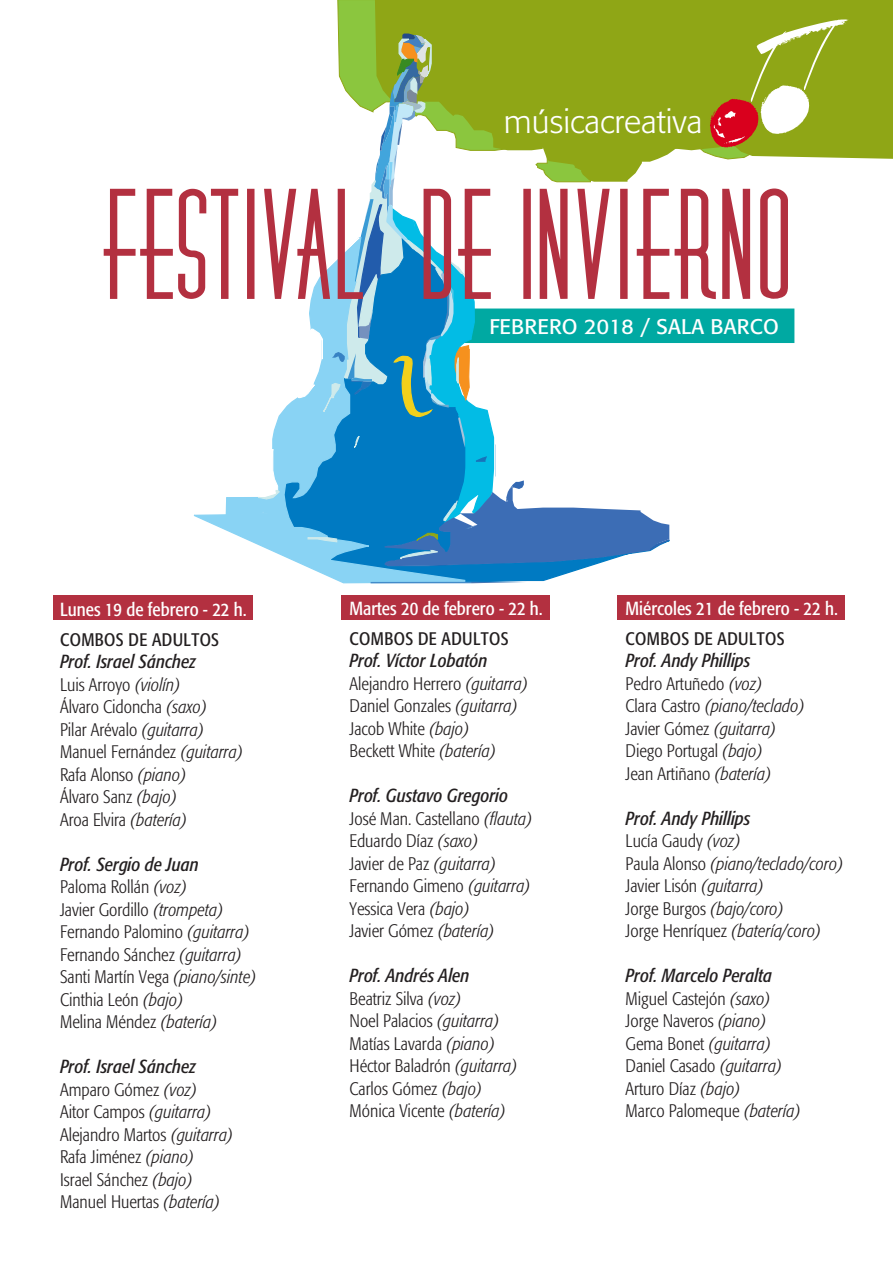
<style>
.page{position:relative;width:893px;height:1263px;background:#fff}
.page>*{position:absolute;margin:0;border:0;box-sizing:border-box;transform-origin:0 0}
.t1{font:137.4px "Diner Fatt";letter-spacing:.035em;color:#b33040}
.t2{font:300 32.7px "Formata";color:#fff}
.t3{font:21px "Formata";letter-spacing:.01em;color:#fff}
.t4{font:italic condensed 18.75px "Formata";color:#231f20}
.t5{font:condensed 18.75px "Formata";color:#fff}
.t6{font:300 condensed 18px/22.5px "Formata";color:#231f20}
.t7{font:italic 300 condensed 18px/22.5px "Formata";color:#231f20}
.t8{font:condensed 18px "Formata";letter-spacing:.02em;color:#231f20}
.s1{font-style:italic}
.s2{font-style:normal}
</style>
<div class="page">
<div style="left:446px;top:308px;width:348px;height:35px;background:#00a9a2;border:2px solid #00a9a2"></div>
<div style="left:375px;top:0;width:518px;height:160px;background:#8fa616"></div>
<svg style="left:466px;top:524px;width:204px;height:58px"></svg>
<svg style="left:193px;top:397px;width:273px;height:187px"></svg>
<svg style="left:258px;top:449px;width:22px;height:50px"></svg>
<svg style="left:371px;top:582px;width:153px;height:1px"></svg>
<svg style="left:298px;top:34px;width:371px;height:532px"></svg>
<div style="left:54px;top:596px;width:199px;height:24px;background:#b33040"></div>
<div style="left:342px;top:596px;width:208px;height:24px;background:#b33040"></div>
<div style="left:618px;top:596px;width:227px;height:24px;background:#b33040"></div>
<svg style="left:710px;top:19px;width:139px;height:129px"></svg>
<h2 class="t2" style="left:504px;top:102px;width:200px">músicacreativa</h2>
<h1 class="t1" style="left:102px;top:171px;width:689px">FESTIVAL DE INVIERNO</h1>
<p class="t3" style="left:489px;top:314px;width:291px">FEBRERO 2018 / SALA BARCO</p>
<p class="t5" style="left:60px;top:598px;width:188px">Lunes 19 de febrero - 22 h.</p>
<p class="t8" style="left:60px;top:629px;width:161px">COMBOS DE ADULTOS</p>
<p class="t4" style="left:60px;top:650px;width:138px">Prof. Israel Sánchez</p>
<p class="t6" style="left:60px;top:673px;width:185px">Luis Arroyo <span class="s1">(violín)<br></span>Álvaro Cidoncha <span class="s1">(saxo)<br></span>Pilar Arévalo <span class="s1">(guitarra)<br></span>Manuel Fernández <span class="s1">(guitarra)<br></span>Rafa Alonso <span class="s1">(piano)<br></span>Álvaro Sanz <span class="s1">(bajo)<br></span>Aroa Elvira <span class="s1">(batería)</span></p>
<p class="t4" style="left:60px;top:853px;width:140px">Prof. Sergio de Juan</p>
<p class="t6" style="left:60px;top:876px;width:198px">Paloma Rollán <span class="s1">(voz)<br></span>Javier Gordillo <span class="s1">(trompeta)<br></span>Fernando Palomino <span class="s1">(guitarra)<br></span>Fernando Sánchez <span class="s1">(guitarra)<br></span>Santi Martín Vega <span class="s1">(piano/sinte)<br></span>Cinthia León <span class="s1">(bajo)<br></span>Melina Méndez <span class="s1">(batería)</span></p>
<p class="t4" style="left:60px;top:1055px;width:138px">Prof. Israel Sánchez</p>
<p class="t6" style="left:60px;top:1078px;width:175px">Amparo Gómez <span class="s1">(voz)<br></span>Aitor Campos <span class="s1">(guitarra)<br></span>Alejandro Martos <span class="s1">(guitarra)<br></span>Rafa Jiménez <span class="s1">(piano)<br></span>Israel Sánchez <span class="s1">(bajo)<br></span>Manuel Huertas <span class="s1">(batería)</span></p>
<p class="t5" style="left:350px;top:597px;width:195px">Martes 20 de febrero - 22 h.</p>
<p class="t8" style="left:350px;top:628px;width:161px">COMBOS DE ADULTOS</p>
<p class="t4" style="left:350px;top:649px;width:139px">Prof. Víctor Lobatón</p>
<p class="t6" style="left:350px;top:672px;width:180px">Alejandro Herrero <span class="s1">(guitarra)<br></span>Daniel Gonzales <span class="s1">(guitarra)<br></span>Jacob White <span class="s1">(bajo)<br></span>Beckett White <span class="s1">(batería)</span></p>
<p class="t4" style="left:350px;top:784px;width:160px">Prof. Gustavo Gregorio</p>
<p class="t6" style="left:350px;top:807px;width:185px">José Man. Castellano <span class="s1">(flauta)<br></span>Eduardo Díaz <span class="s1">(saxo)<br></span>Javier de Paz <span class="s1">(guitarra)<br></span>Fernando Gimeno <span class="s1">(guitarra)<br></span>Yessica Vera <span class="s1">(bajo)<br></span>Javier Gómez <span class="s1">(batería)</span></p>
<p class="t4" style="left:350px;top:964px;width:121px">Prof. Andrés Alen</p>
<p class="t6" style="left:350px;top:987px;width:170px">Beatriz Silva <span class="s1">(voz)<br></span>Noel Palacios <span class="s1">(guitarra)<br></span>Matías Lavarda <span class="s1">(piano)<br></span>Héctor Baladrón <span class="s1">(guitarra)<br></span>Carlos Gómez <span class="s1">(bajo)<br></span>Mónica Vicente <span class="s1">(batería)</span></p>
<p class="t5" style="left:626px;top:597px;width:214px">Miércoles 21 de febrero - 22 h.</p>
<p class="t8" style="left:626px;top:628px;width:161px">COMBOS DE ADULTOS</p>
<p class="t4" style="left:626px;top:649px;width:126px">Prof. Andy Phillips</p>
<p class="t6" style="left:626px;top:672px;width:181px">Pedro Artuñedo <span class="s1">(voz)<br></span>Clara Castro <span class="s1">(piano/teclado)<br></span>Javier Gómez <span class="s1">(guitarra)<br></span>Diego Portugal <span class="s1">(bajo)<br></span>Jean Artiñano <span class="s1">(batería)</span></p>
<p class="t4" style="left:626px;top:807px;width:126px">Prof. Andy Phillips</p>
<p class="t7" style="left:626px;top:830px;width:220px"><span class="s2">Lucía Gaudy</span> (voz)<br><span class="s2">Paula Alonso</span> (piano/teclado/coro)<br><span class="s2">Javier Lisón</span> (guitarra)<br><span class="s2">Jorge Burgos</span> (bajo/coro)<br><span class="s2">Jorge Henríquez</span> (batería/coro)</p>
<p class="t4" style="left:626px;top:964px;width:148px">Prof. Marcelo Peralta</p>
<p class="t6" style="left:626px;top:987px;width:177px">Miguel Castejón <span class="s1">(saxo)<br></span>Jorge Naveros <span class="s1">(piano)<br></span>Gema Bonet <span class="s1">(guitarra)<br></span>Daniel Casado <span class="s1">(guitarra)<br></span>Arturo Díaz <span class="s1">(bajo)<br></span>Marco Palomeque <span class="s1">(batería)</span></p>
</div>
